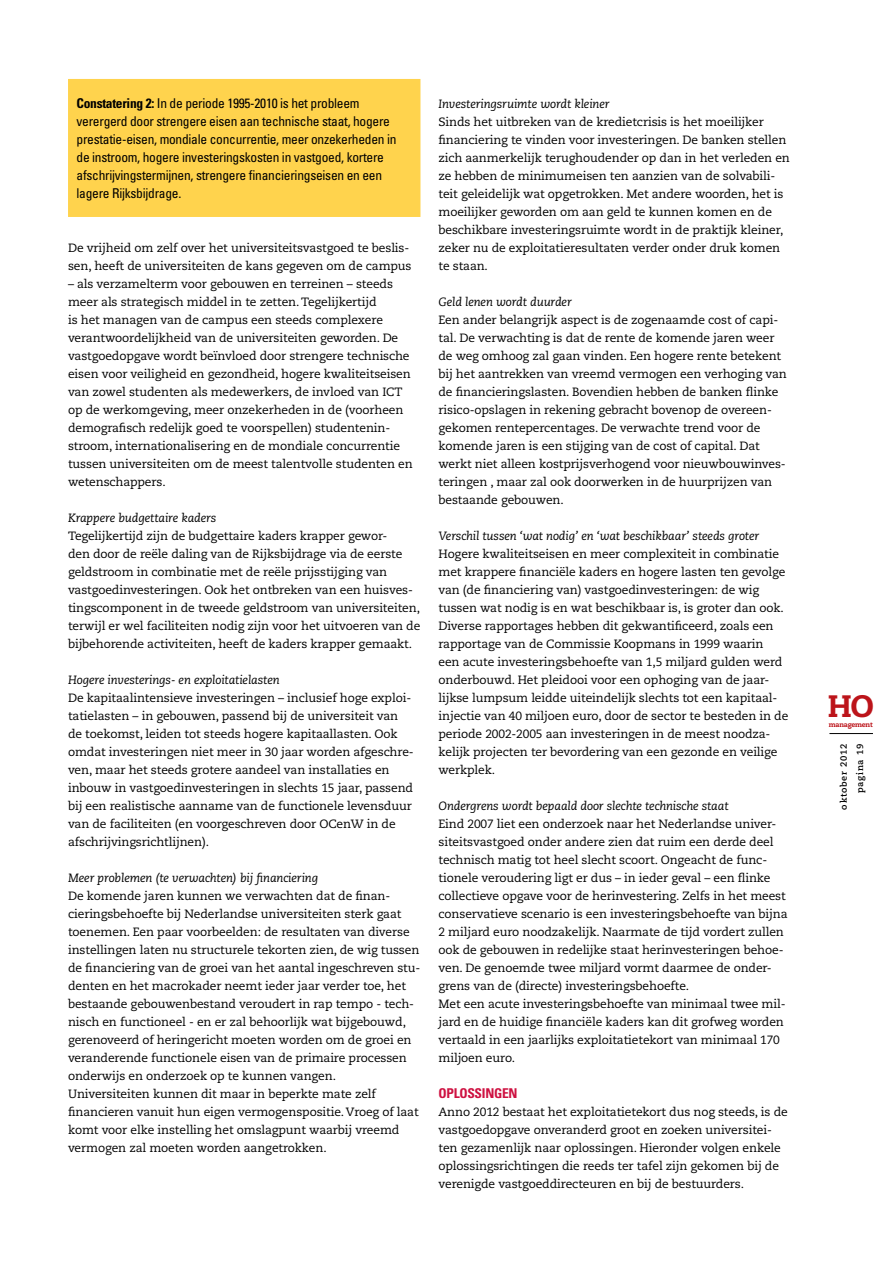
<style>
.page{position:relative;width:893px;height:1263px;background:#fff}
.page>*{position:absolute;margin:0;border:0;box-sizing:border-box;transform-origin:0 0}
.t1{font:800 30.9px "Caecilia";color:#bc141a}
.t2{font:condensed 13.5px/18px "Univers";letter-spacing:-.02em;color:#000}
.t3{font:700 condensed 13.5px "Univers";letter-spacing:-.02em;color:#ce1141}
.t4{font:12px/18px "Caecilia";letter-spacing:-.01em;color:#000}
.t5{font:italic 12px "Caecilia";letter-spacing:-.01em;color:#000}
.t6{font:700 9px/16.5px "Caecilia";letter-spacing:.08em;color:#000;text-align:right}
.t7{font:800 6.9px "Caecilia";letter-spacing:-.04em;color:#bc141a}
.s1{font-weight:700}
</style>
<div class="page">
<div style="left:68px;top:79px;width:352px;height:138px;background:#ffd34d"></div>
<hr style="left:829px;top:733px;width:44px;height:1px;background:#000">
<p class="t2" style="left:77px;top:94px;width:321px"><span class="s1">Constatering 2:</span> In de periode 1995-2010 is het probleem verergerd door strengere eisen aan technische staat, hogere prestatie-eisen, mondiale concurrentie, meer onzekerheden in de instroom, hogere investeringskosten in vastgoed, kortere afschrijvingstermijnen, strengere financieringseisen en een lagere Rijksbijdrage.</p>
<p class="t4" style="left:68px;top:239px;width:345px">De vrijheid om zelf over het universiteitsvastgoed te beslis&shy;sen, heeft de universiteiten de kans gegeven om de campus</p>
<p class="t4" style="left:68px;top:275px;width:346px">– als verzamelterm voor gebouwen en terreinen – steeds meer als strategisch middel in te zetten. Tegelijkertijd<br>is het managen van de campus een steeds complexere verantwoordelijkheid van de universiteiten geworden. De vastgoedopgave wordt beïnvloed door strengere technische eisen voor veiligheid en gezondheid, hogere kwaliteitseisen van zowel studenten als medewerkers, de invloed van ICT op de werkomgeving, meer onzekerheden in de (voorheen demografisch redelijk goed te voorspellen) studentenin&shy;stroom, internationalisering en de mondiale concurrentie tussen universiteiten om de meest talentvolle studenten en wetenschappers.</p>
<p class="t5" style="left:68px;top:511px;width:150px">Krappere budgettaire kaders</p>
<p class="t4" style="left:68px;top:527px;width:354px">Tegelijkertijd zijn de budgettaire kaders krapper gewor-<br>den door de reële daling van de Rijksbijdrage via de eerste geldstroom in combinatie met de reële prijsstijging van vastgoedinvesteringen. Ook het ontbreken van een huisves&shy;tingscomponent in de tweede geldstroom van universiteiten, terwijl er wel faciliteiten nodig zijn voor het uitvoeren van de bijbehorende activiteiten, heeft de kaders krapper gemaakt.</p>
<p class="t5" style="left:68px;top:673px;width:213px">Hogere investerings- en exploitatielasten</p>
<p class="t4" style="left:68px;top:689px;width:347px">De kapitaalintensieve investeringen – inclusief hoge exploi&shy;tatielasten – in gebouwen, passend bij de universiteit van de toekomst, leiden tot steeds hogere kapitaallasten. Ook omdat investeringen niet meer in 30 jaar worden afgeschre&shy;ven, maar het steeds grotere aandeel van installaties en inbouw in vastgoedinvesteringen in slechts 15 jaar, passend bij een realistische aanname van de functionele levensduur van de faciliteiten (en voorgeschreven door OCenW in de afschrijvingsrichtlijnen).</p>
<p class="t5" style="left:68px;top:871px;width:252px">Meer problemen (te verwachten) bij financiering</p>
<p class="t4" style="left:68px;top:887px;width:354px">De komende jaren kunnen we verwachten dat de finan&shy;cieringsbehoefte bij Nederlandse universiteiten sterk gaat toenemen. Een paar voorbeelden: de resultaten van diverse instellingen laten nu structurele tekorten zien, de wig tussen de financiering van de groei van het aantal ingeschreven stu&shy;denten en het macrokader neemt ieder jaar verder toe, het bestaande gebouwenbestand veroudert in rap tempo - tech&shy;nisch en functioneel - en er zal behoorlijk wat bijgebouwd, gerenoveerd of heringericht moeten worden om de groei en veranderende functionele eisen van de primaire processen onderwijs en onderzoek op te kunnen vangen.<br>Universiteiten kunnen dit maar in beperkte mate zelf financieren vanuit hun eigen vermogenspositie. Vroeg of laat komt voor elke instelling het omslagpunt waarbij vreemd vermogen zal moeten worden aangetrokken.</p>
<p class="t5" style="left:438px;top:97px;width:173px">Investeringsruimte wordt kleiner</p>
<p class="t4" style="left:438px;top:113px;width:353px">Sinds het uitbreken van de kredietcrisis is het moeilijker financiering te vinden voor investeringen. De banken stellen zich aanmerkelijk terughoudender op dan in het verleden en ze hebben de minimumeisen ten aanzien van de solvabili&shy;teit geleidelijk wat opgetrokken. Met andere woorden, het is moeilijker geworden om aan geld te kunnen komen en de beschikbare investeringsruimte wordt in de praktijk kleiner, zeker nu de exploitatieresultaten verder onder druk komen te staan.</p>
<p class="t5" style="left:438px;top:295px;width:135px">Geld lenen wordt duurder</p>
<p class="t4" style="left:438px;top:311px;width:350px">Een ander belangrijk aspect is de zogenaamde cost of capi&shy;tal. De verwachting is dat de rente de komende jaren weer de weg omhoog zal gaan vinden. Een hogere rente betekent bij het aantrekken van vreemd vermogen een verhoging van de financieringslasten. Bovendien hebben de banken flinke risico-opslagen in rekening gebracht bovenop de overeen&shy;gekomen rentepercentages. De verwachte trend voor de komende jaren is een stijging van de cost of capital. Dat werkt niet alleen kostprijsverhogend voor nieuwbouwinves&shy;teringen , maar zal ook doorwerken in de huurprijzen van bestaande gebouwen.</p>
<p class="t5" style="left:438px;top:529px;width:322px">Verschil tussen ‘wat nodig’ en ‘wat beschikbaar’ steeds groter</p>
<p class="t4" style="left:438px;top:545px;width:351px">Hogere kwaliteitseisen en meer complexiteit in combinatie met krappere financiële kaders en hogere lasten ten gevolge van (de financiering van) vastgoedinvesteringen: de wig tussen wat nodig is en wat beschikbaar is, is groter dan ook.<br>Diverse rapportages hebben dit gekwantificeerd, zoals een rapportage van de Commissie Koopmans in 1999 waarin<br>een acute investeringsbehoefte van 1,5 miljard gulden werd onderbouwd. Het pleidooi voor een ophoging van de jaar&shy;lijkse lumpsum leidde uiteindelijk slechts tot een kapitaal&shy;injectie van 40 miljoen euro, door de sector te besteden in de periode 2002-2005 aan investeringen in de meest noodza&shy;kelijk projecten ter bevordering van een gezonde en veilige werkplek.</p>
<p class="t5" style="left:438px;top:799px;width:292px">Ondergrens wordt bepaald door slechte technische staat</p>
<p class="t4" style="left:438px;top:815px;width:351px">Eind 2007 liet een onderzoek naar het Nederlandse univer&shy;siteitsvastgoed onder andere zien dat ruim een derde deel technisch matig tot heel slecht scoort. Ongeacht de func&shy;tionele veroudering ligt er dus – in ieder geval – een flinke collectieve opgave voor de herinvestering. Zelfs in het meest conservatieve scenario is een investeringsbehoefte van bijna 2 miljard euro noodzakelijk. Naarmate de tijd vordert zullen ook de gebouwen in redelijke staat herinvesteringen behoe&shy;ven. De genoemde twee miljard vormt daarmee de onder&shy;grens van de (directe) investeringsbehoefte.<br>Met een acute investeringsbehoefte van minimaal twee mil&shy;jard en de huidige financiële kaders kan dit grofweg worden vertaald in een jaarlijks exploitatietekort van minimaal 170 miljoen euro.</p>
<p class="t3" style="left:438px;top:1085px;width:81px">Oplossingen</p>
<p class="t4" style="left:438px;top:1103px;width:351px">Anno 2012 bestaat het exploitatietekort dus nog steeds, is de vastgoedopgave onveranderd groot en zoeken universitei&shy;ten gezamenlijk naar oplossingen. Hieronder volgen enkele oplossingsrichtingen die reeds ter tafel zijn gekomen bij de verenigde vastgoeddirecteuren en bij de bestuurders.</p>
<h1 class="t1" style="left:828px;top:686px;width:48px">HO</h1>
<p class="t7" style="left:829px;top:720px;width:45px">management</p>
<p class="t6" style="left:835px;top:809px;width:67px;rotate:-90deg">oktober 2012 pagina 19</p>
</div>
